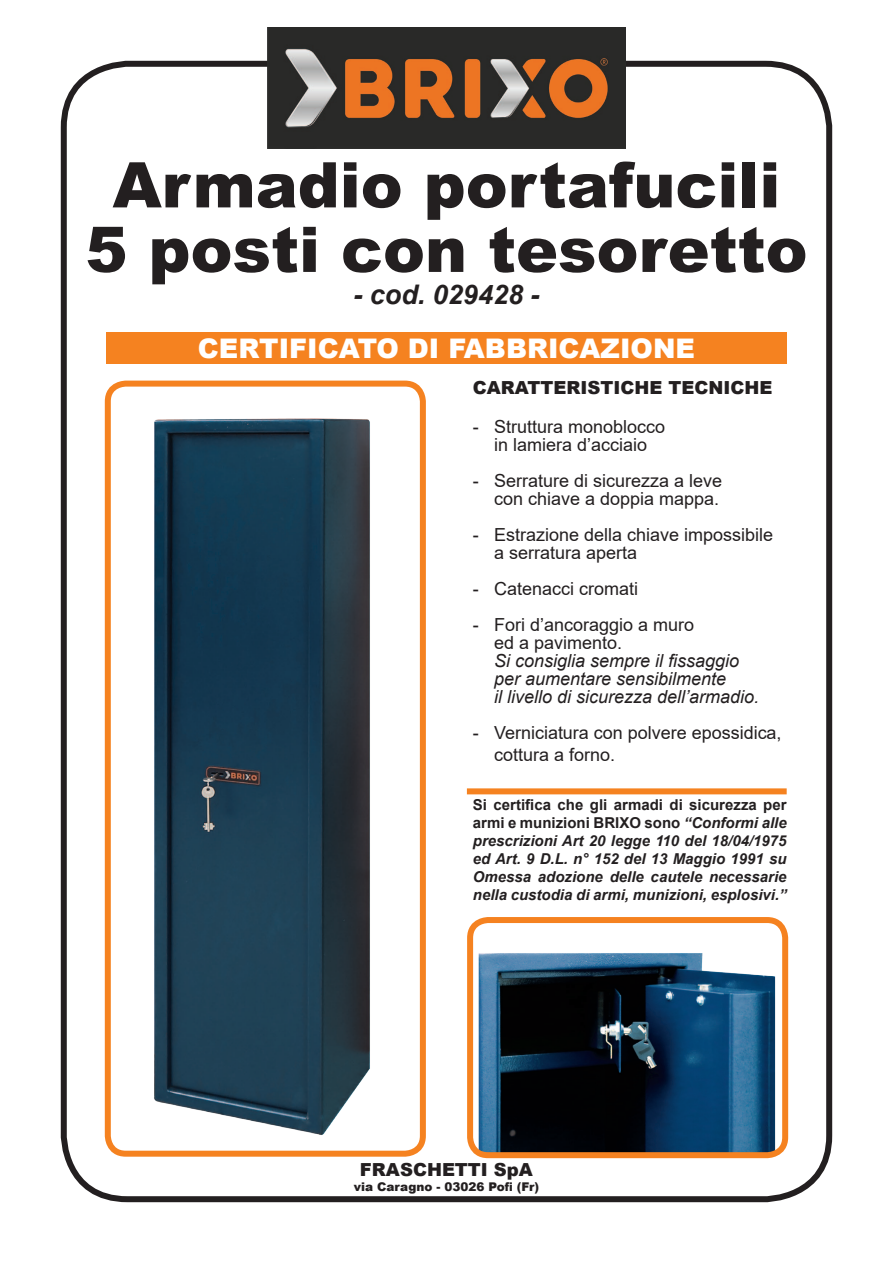
<style>
.page{position:relative;width:893px;height:1263px;background:#fff}
.page>*{position:absolute;margin:0;border:0;box-sizing:border-box;transform-origin:0 0}
.t1{font:900 63px/64.5px "Arial";color:#231f20;text-align:center}
.t2{font:900 27px "Arial";color:#fff}
.t3{font:italic 700 27px "Arial";color:#231f20}
.t4{font:18px/18px "Arial";color:#231f20}
.t5{font:italic 18px/18px "Arial";color:#231f20}
.t6{font:900 18px "Arial";color:#231f20}
.t7{font:italic 700 15px/18px "Arial";color:#231f20;text-align:justify}
.t8{font:900 12px "Arial";color:#231f20}
.s1{font-style:normal}
</style>
<div class="page">
<div style="left:61px;top:61px;width:771px;height:1141px;border:6px solid #231f20;border-radius:64px"></div>
<div style="left:106px;top:332px;width:681px;height:32px;background:#f58220"></div>
<img style="left:268px;top:28px;width:357px;height:120px">
<img style="left:154px;top:388px;width:265px;height:762px">
<div style="left:105px;top:381px;width:321px;height:776px;border:6px solid #f58220;border-radius:18px"></div>
<img style="left:474px;top:927px;width:307px;height:224px">
<div style="left:467px;top:917px;width:321px;height:241px;border:6px solid #f58220;border-radius:18px"></div>
<div style="left:467px;top:788px;width:320px;height:6px;background:#f58220"></div>
<h1 class="t1" style="left:85px;top:151px;width:724px">Armadio portafucili<br>5 posti con tesoretto</h1>
<h2 class="t3" style="left:353px;top:277px;width:188px">- cod. 029428 -</h2>
<h2 class="t2" style="left:198px;top:328px;width:498px">CERTIFICATO DI FABBRICAZIONE</h2>
<p class="t6" style="left:473px;top:374px;width:301px">CARATTERISTICHE TECNICHE</p>
<p class="t4" style="left:473px;top:418px;width:194px;text-align:center">- Struttura monoblocco in lamiera d’acciaio</p>
<p class="t4" style="left:473px;top:472px;width:251px;text-align:right">- Serrature di sicurezza a leve con chiave a doppia mappa.</p>
<p class="t4" style="left:494px;top:526px;width:281px;text-indent:-21px">- Estrazione della chiave impossibile a serratura aperta</p>
<p class="t4" style="left:473px;top:580px;width:167px">- Catenacci cromati</p>
<p class="t4" style="left:494px;top:616px;width:202px;text-indent:-21px">- Fori d’ancoraggio a muro ed a pavimento.</p>
<p class="t5" style="left:494px;top:652px;width:267px">Si consiglia sempre il fissaggio per aumentare sensibilmente<br>il livello di sicurezza dell’armadio.</p>
<p class="t4" style="left:494px;top:722px;width:289px;line-height:21.6px;text-indent:-21px">- Verniciatura con polvere epossidica, cottura a forno.</p>
<p class="t7" style="left:473px;top:796px;width:315px"><span class="s1">Si certifica che gli armadi di sicurezza per armi e munizioni BRIXO sono</span> “Conformi alle prescrizioni Art 20 legge 110 del 18/04/1975 ed Art. 9 D.L. n° 152 del 13 Maggio 1991 su Omessa adozione delle cautele necessarie nella custodia di armi, munizioni, esplosivi.”</p>
<p class="t6" style="left:360px;top:1157px;width:174px">FRASCHETTI SpA</p>
<p class="t8" style="left:354px;top:1178px;width:187px">via Caragno - 03026 Pofi (Fr)</p>
</div>
